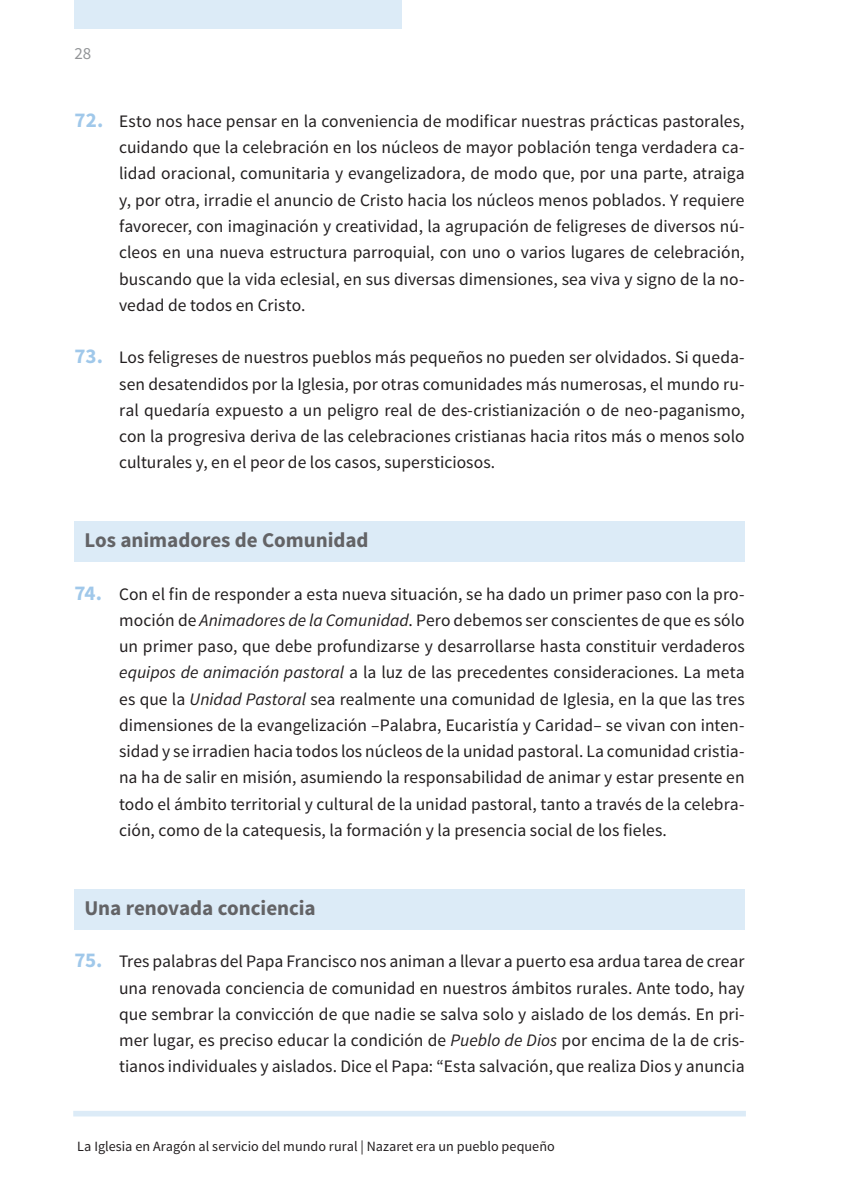
<style>
.page{position:relative;width:844px;height:1191px;background:#fff}
.page>*{position:absolute;margin:0;border:0;box-sizing:border-box;transform-origin:0 0}
.t1{font:700 21px "Source Sans Pro";letter-spacing:-.005em;color:#636366}
.t2{font:17.5px/26.2px "Source Sans Pro";letter-spacing:.005em;color:#231f20;text-align:justify}
.t3{font:16.97px "Source Sans Pro";color:#939598}
.t4{font:14.17px "Source Sans Pro";letter-spacing:.005em;color:#231f20}
.s1{font-weight:700;font-size:21px;color:#a0c8ea}
.s2{font-style:italic}
</style>
<div class="page">
<div style="left:73px;top:1110px;width:672px;height:6px;background:#dcebf7"></div>
<div style="left:74px;top:0;width:328px;height:28px;background:#dcebf7"></div>
<div style="left:74px;top:521px;width:670px;height:41px;background:#dcebf7"></div>
<div style="left:74px;top:889px;width:670px;height:41px;background:#dcebf7"></div>
<p class="t3" style="left:74px;top:43px;width:18px">28</p>
<p class="t2" style="left:119px;top:108px;width:627px;text-indent:-45px"><span class="s1">72.</span> Esto nos hace pensar en la conveniencia de modificar nuestras prácticas pastorales, cuidando que la celebración en los núcleos de mayor población tenga verdadera ca&shy;lidad oracional, comunitaria y evangelizadora, de modo que, por una parte, atraiga y, por otra, irradie el anuncio de Cristo hacia los núcleos menos poblados. Y requiere favorecer, con imaginación y creatividad, la agrupación de feligreses de diversos nú&shy;cleos en una nueva estructura parroquial, con uno o varios lugares de celebración, buscando que la vida eclesial, en sus diversas dimensiones, sea viva y signo de la no&shy;vedad de todos en Cristo.</p>
<p class="t2" style="left:119px;top:345px;width:627px;text-indent:-45px"><span class="s1">73.</span> Los feligreses de nuestros pueblos más pequeños no pueden ser olvidados. Si queda&shy;sen desatendidos por la Iglesia, por otras comunidades más numerosas, el mundo ru&shy;ral quedaría expuesto a un peligro real de des-cristianización o de neo-paganismo, con la progresiva deriva de las celebraciones cristianas hacia ritos más o menos solo culturales y, en el peor de los casos, supersticiosos.</p>
<p class="t1" style="left:84px;top:526px;width:286px">Los animadores de Comunidad</p>
<p class="t2" style="left:119px;top:581px;width:627px;text-indent:-45px"><span class="s1">74.</span> Con el fin de responder a esta nueva situación, se ha dado un primer paso con la pro&shy;moción de <span class="s2">Animadores de la Comunidad</span>. Pero debemos ser conscientes de que es sólo un primer paso, que debe profundizarse y desarrollarse hasta constituir verdaderos <span class="s2">equipos de animación pastoral</span> a la luz de las precedentes consideraciones. La meta es que la <span class="s2">Unidad Pastoral</span> sea realmente una comunidad de Iglesia, en la que las tres dimensiones de la evangelización –Palabra, Eucaristía y Caridad– se vivan con inten&shy;sidad y se irradien hacia todos los núcleos de la unidad pastoral. La comunidad cristia&shy;na ha de salir en misión, asumiendo la responsabilidad de animar y estar presente en todo el ámbito territorial y cultural de la unidad pastoral, tanto a través de la celebra&shy;ción, como de la catequesis, la formación y la presencia social de los fieles.</p>
<p class="t1" style="left:84px;top:894px;width:233px">Una renovada conciencia</p>
<p class="t2" style="left:119px;top:948px;width:627px;text-indent:-45px"><span class="s1">75.</span> Tres palabras del Papa Francisco nos animan a llevar a puerto esa ardua tarea de crear una renovada conciencia de comunidad en nuestros ámbitos rurales. Ante todo, hay que sembrar la convicción de que nadie se salva solo y aislado de los demás. En pri&shy;mer lugar, es preciso educar la condición de <span class="s2">Pueblo de Dios</span> por encima de la de cris&shy;tianos individuales y aislados. Dice el Papa: “Esta salvación, que realiza Dios y anuncia</p>
<p class="t4" style="left:77px;top:1137px;width:479px">La Iglesia en Aragón al servicio del mundo rural | Nazaret era un pueblo pequeño</p>
</div>
